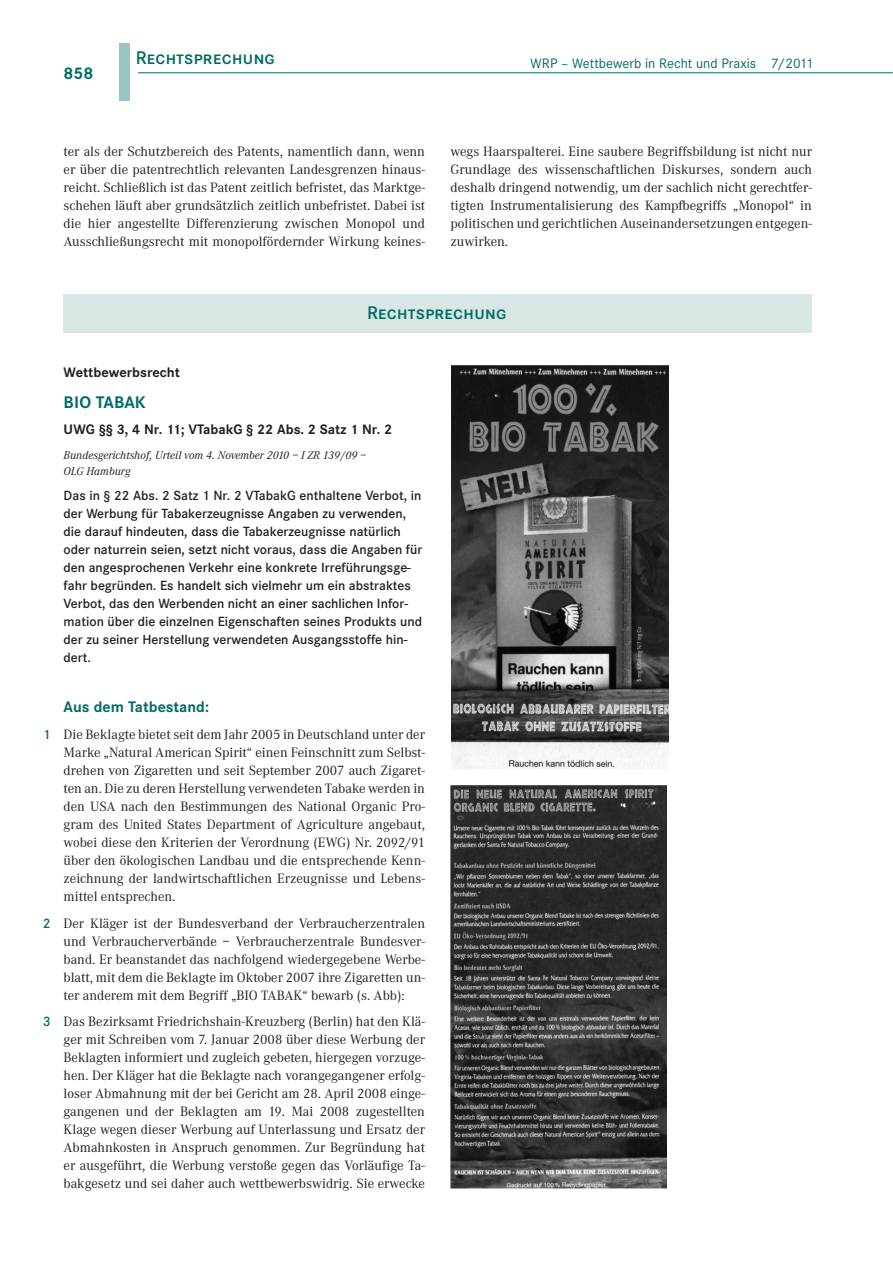
<style>
.page{position:relative;width:893px;height:1263px;background:#fff}
.page>*{position:absolute;margin:0;border:0;box-sizing:border-box;transform-origin:0 0}
.t1{font:500 18px "Corporate S Expert BQ";letter-spacing:.01em;color:#006c64}
.t2{font:700 16.5px "Corporate SBQ";color:#006c64}
.t3{font:700 15px "Corporate SBQ";color:#006c64}
.t4{font:14.1px/18px "Corporate A";color:#231f20;text-align:justify}
.t5{font:700 13.5px "Corporate SBQ";color:#231f20}
.t6{font:13.5px "Corporate SBQ";color:#006c64}
.t7{font:500 13.05px/18px "Corporate SBQ";color:#231f20}
.t8{font:italic 11.7px/15.9px "Corporate A";color:#231f20}
.s1{font-family:"Corporate SBQ";font-weight:500;font-size:13.35px;color:#006c64}
</style>
<div class="page">
<hr style="left:138px;top:72px;width:755px;height:1px;background:#006c64">
<div style="left:119px;top:43px;width:10px;height:58px;background:#9bc5c3"></div>
<div style="left:64px;top:294px;width:748px;height:38px;background:#d8e7e6"></div>
<img style="left:452px;top:365px;width:217px;height:404px">
<img style="left:451px;top:785px;width:215px;height:403px">
<p class="t2" style="left:64px;top:68px;width:31px">858</p>
<p class="t1" style="left:136px;top:47px;width:141px">Rechtsprechung</p>
<p class="t6" style="left:530px;top:58px;width:285px">WRP – Wettbewerb in Recht und Praxis 7/2011</p>
<p class="t4" style="left:64px;top:143px;width:363px">ter als der Schutzbereich des Patents, namentlich dann, wenn er über die patentrechtlich relevanten Landesgrenzen hinaus&shy;reicht. Schließlich ist das Patent zeitlich befristet, das Marktge&shy;schehen läuft aber grundsätzlich zeitlich unbefristet. Dabei ist die hier angestellte Differenzierung zwischen Monopol und Ausschließungsrecht mit monopolfördernder Wirkung keines-</p>
<p class="t4" style="left:451px;top:143px;width:363px">wegs Haarspalterei. Eine saubere Begriffsbildung ist nicht nur Grundlage des wissenschaftlichen Diskurses, sondern auch deshalb dringend notwendig, um der sachlich nicht gerechtfer&shy;tigten Instrumentalisierung des Kampfbegriffs „Monopol“ in politischen und gerichtlichen Auseinandersetzungen entgegen&shy;zuwirken.</p>
<p class="t1" style="left:367px;top:302px;width:141px">Rechtsprechung</p>
<p class="t5" style="left:64px;top:368px;width:118px">Wettbewerbsrecht</p>
<p class="t2" style="left:64px;top:396px;width:84px">BIO TABAK</p>
<p class="t5" style="left:64px;top:425px;width:330px">UWG §§ 3, 4 Nr. 11; VTabakG § 22 Abs. 2 Satz 1 Nr. 2</p>
<p class="t8" style="left:64px;top:449px;width:304px">Bundesgerichtshof, Urteil vom 4. November 2010 – I ZR 139/09 –<br>OLG Hamburg</p>
<p class="t7" style="left:64px;top:487px;width:360px">Das in § 22 Abs. 2 Satz 1 Nr. 2 VTabakG enthaltene Verbot, in der Werbung für Tabakerzeugnisse Angaben zu verwenden, die darauf hindeuten, dass die Tabakerzeugnisse natürlich oder naturrein seien, setzt nicht voraus, dass die Angaben für den angesprochenen Verkehr eine konkrete Irreführungsge&shy;fahr begründen. Es handelt sich vielmehr um ein abstraktes Verbot, das den Werbenden nicht an einer sachlichen Infor&shy;mation über die einzelnen Eigenschaften seines Produkts und der zu seiner Herstellung verwendeten Ausgangsstoffe hin&shy;dert.</p>
<p class="t3" style="left:64px;top:701px;width:147px">Aus dem Tatbestand:</p>
<p class="t4" style="left:64px;top:727px;width:363px;text-indent:-21px"><span class="s1">1</span> Die Beklagte bietet seit dem Jahr 2005 in Deutschland unter der Marke „Natural American Spirit“ einen Feinschnitt zum Selbst&shy;drehen von Zigaretten und seit September 2007 auch Zigaret&shy;ten an. Die zu deren Herstellung verwendeten Tabake werden in den USA nach den Bestimmungen des National Organic Pro&shy;gram des United States Department of Agriculture angebaut, wobei diese den Kriterien der Verordnung (EWG) Nr. 2092/91 über den ökologischen Landbau und die entsprechende Kenn&shy;zeichnung der landwirtschaftlichen Erzeugnisse und Lebens&shy;mittel entsprechen.</p>
<p class="t4" style="left:64px;top:915px;width:363px;text-indent:-21px"><span class="s1">2</span> Der Kläger ist der Bundesverband der Verbraucherzentralen und Verbraucherverbände – Verbraucherzentrale Bundesver&shy;band. Er beanstandet das nachfolgend wiedergegebene Werbe&shy;blatt, mit dem die Beklagte im Oktober 2007 ihre Zigaretten un&shy;ter anderem mit dem Begriff „BIO TABAK“ bewarb (s. Abb):</p>
<p class="t4" style="left:64px;top:1014px;width:363px;text-indent:-21px"><span class="s1">3</span> Das Bezirksamt Friedrichshain-Kreuzberg (Berlin) hat den Klä&shy;ger mit Schreiben vom 7. Januar 2008 über diese Werbung der Beklagten informiert und zugleich gebeten, hiergegen vorzuge&shy;hen. Der Kläger hat die Beklagte nach vorangegangener erfolg&shy;loser Abmahnung mit der bei Gericht am 28. April 2008 einge&shy;gangenen und der Beklagten am 19. Mai 2008 zugestellten Klage wegen dieser Werbung auf Unterlassung und Ersatz der Abmahnkosten in Anspruch genommen. Zur Begründung hat er ausgeführt, die Werbung verstoße gegen das Vorläufige Ta&shy;bakgesetz und sei daher auch wettbewerbswidrig. Sie erwecke</p>
</div>
